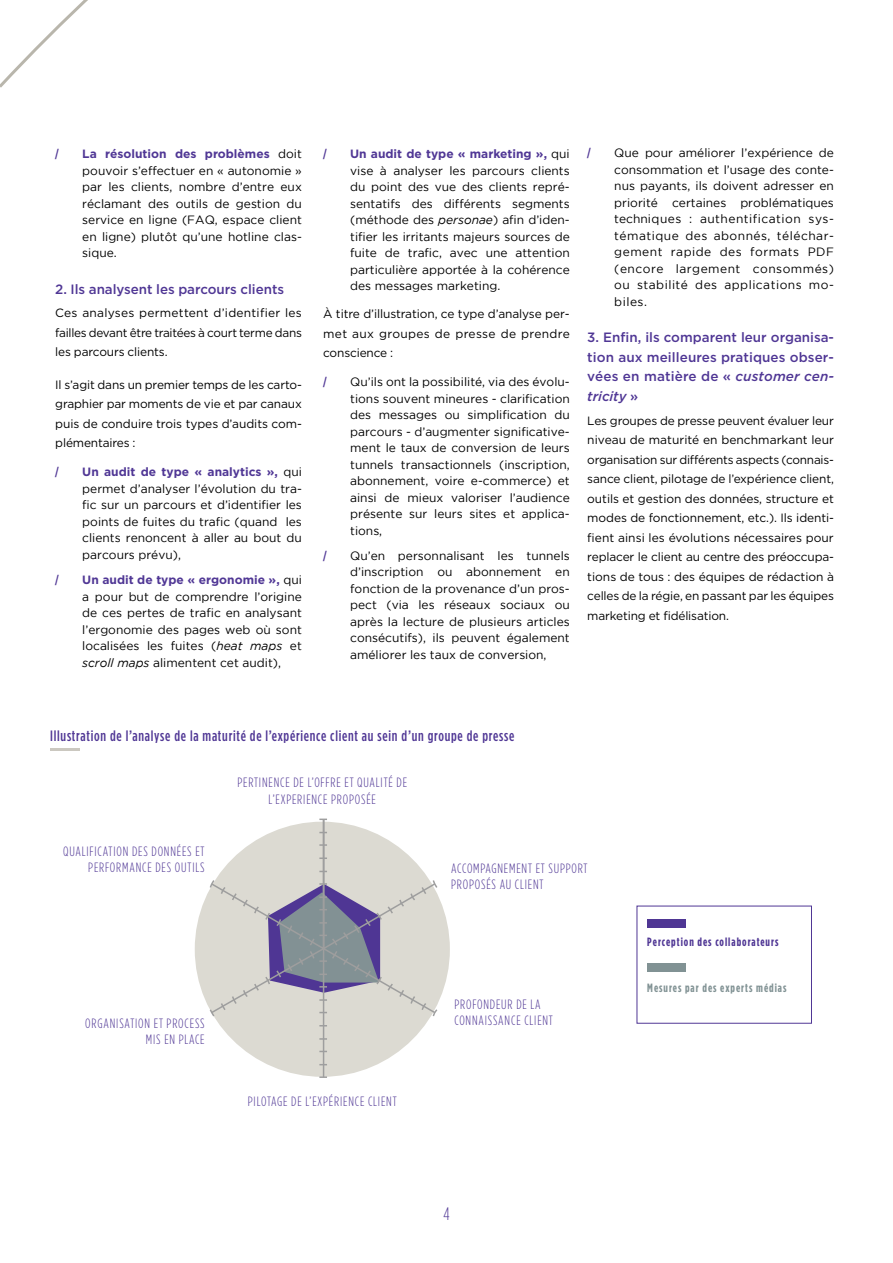
<style>
.page{position:relative;width:893px;height:1263px;background:#fff}
.page>*{position:absolute;margin:0;border:0;box-sizing:border-box;transform-origin:0 0}
.t1{font:300 18px "Gotham Condensed";color:#503795}
.t2{font:500 15px "Gotham Condensed";letter-spacing:.05em;color:#503795}
.t3{font:300 13.5px/16.2px "Gotham Condensed";letter-spacing:.065em;color:#503795}
.t4{font:500 13.5px/19.5px "Gotham";color:#503795;text-align:justify}
.t5{font:12px/16.5px "Gotham";color:#000;text-align:justify}
.t6{font:12px/19.5px "Gotham";letter-spacing:-.01em;color:#000;text-align:justify}
.t7{font:700 12px "Gotham Condensed";letter-spacing:.085em;color:#4f3694}
.t8{font:700 12px "Gotham Condensed";letter-spacing:.085em;color:#819294}
.t9{font:700 12px "Gotham Condensed";color:#503795}
.s1{font-weight:700;color:#503795}
.s2{font-style:italic}
</style>
<div class="page">
<div style="left:195px;top:822px;width:255px;height:255px;background:#dcdad2;border-radius:50%"></div>
<svg style="left:208px;top:818px;width:231px;height:260px"></svg>
<hr style="left:50px;top:748px;width:29px;height:3px;background:#cbc8c0">
<div style="left:647px;top:963px;width:38px;height:8px;background:#819294"></div>
<div style="left:647px;top:919px;width:38px;height:8px;background:#4f3694"></div>
<svg style="left:0;top:0;width:88px;height:88px"></svg>
<p class="t9" style="left:55px;top:147px;width:5px">/</p>
<p class="t5" style="left:82px;top:145px;width:221px"><span class="s1">La résolution des problèmes</span> doit pouvoir s’effectuer en « autonomie » par les clients, nombre d’entre eux réclamant des outils de gestion du service en ligne (FAQ, espace client en ligne) plutôt qu’une hotline clas&shy;sique.</p>
<p class="t4" style="left:55px;top:279px;width:230px">2. Ils analysent les parcours clients</p>
<p class="t6" style="left:55px;top:303px;width:248px">Ces analyses permettent d’identifier les failles devant être traitées à court terme dans les parcours clients.</p>
<p class="t6" style="left:55px;top:374px;width:248px">Il s’agit dans un premier temps de les carto&shy;graphier par moments de vie et par canaux puis de conduire trois types d’audits com&shy;plémentaires :</p>
<p class="t9" style="left:55px;top:465px;width:5px">/</p>
<p class="t5" style="left:82px;top:464px;width:221px"><span class="s1">Un audit de type « analytics »,</span> qui permet d’analyser l’évolution du tra&shy;fic sur un parcours et d’identifier les points de fuites du trafic (quand les clients renoncent à aller au bout du parcours prévu),</p>
<p class="t9" style="left:55px;top:573px;width:5px">/</p>
<p class="t5" style="left:82px;top:571px;width:221px"><span class="s1">Un audit de type « ergonomie »,</span> qui a pour but de comprendre l’origine de ces pertes de trafic en analysant l’ergonomie des pages web où sont localisées les fuites (<span class="s2">heat maps</span> et <span class="s2">scroll maps</span> alimentent cet audit),</p>
<p class="t9" style="left:323px;top:147px;width:5px">/</p>
<p class="t5" style="left:350px;top:145px;width:221px"><span class="s1">Un audit de type « marketing »,</span> qui vise à analyser les parcours clients du point des vue des clients repré&shy;sentatifs des différents segments (méthode des <span class="s2">personae</span>) afin d’iden&shy;tifier les irritants majeurs sources de fuite de trafic, avec une attention particulière apportée à la cohérence des messages marketing.</p>
<p class="t6" style="left:323px;top:304px;width:248px">À titre d’illustration, ce type d’analyse per&shy;met aux groupes de presse de prendre conscience :</p>
<p class="t9" style="left:323px;top:375px;width:5px">/</p>
<p class="t5" style="left:350px;top:374px;width:221px">Qu’ils ont la possibilité, via des évolu&shy;tions souvent mineures - clarification des messages ou simplification du parcours - d’augmenter significative&shy;ment le taux de conversion de leurs tunnels transactionnels (inscription, abonnement, voire e-commerce) et ainsi de mieux valoriser l’audience présente sur leurs sites et applica&shy;tions,</p>
<p class="t9" style="left:323px;top:549px;width:5px">/</p>
<p class="t5" style="left:350px;top:547px;width:221px">Qu’en personnalisant les tunnels d’inscription ou abonnement en fonction de la provenance d’un pros&shy;pect (via les réseaux sociaux ou après la lecture de plusieurs articles consécutifs), ils peuvent également améliorer les taux de conversion,</p>
<p class="t9" style="left:587px;top:146px;width:5px">/</p>
<p class="t5" style="left:614px;top:145px;width:221px">Que pour améliorer l’expérience de consommation et l’usage des conte&shy;nus payants, ils doivent adresser en priorité certaines problématiques techniques : authentification sys&shy;tématique des abonnés, téléchar&shy;gement rapide des formats PDF (encore largement consommés) ou stabilité des applications mo&shy;biles.</p>
<p class="t4" style="left:587px;top:328px;width:248px">3. Enfin, ils comparent leur organisa&shy;tion aux meilleures pratiques obser&shy;vées en matière de « <span class="s2">customer cen&shy;tricity</span> »</p>
<p class="t6" style="left:587px;top:410px;width:248px">Les groupes de presse peuvent évaluer leur niveau de maturité en benchmarkant leur organisation sur différents aspects (connais&shy;sance client, pilotage de l’expérience client, outils et gestion des données, structure et modes de fonctionnement, etc.). Ils identi&shy;fient ainsi les évolutions nécessaires pour replacer le client au centre des préoccupa&shy;tions de tous : des équipes de rédaction à celles de la régie, en passant par les équipes marketing et fidélisation.</p>
<p class="t2" style="left:50px;top:727px;width:466px">Illustration de l’analyse de la maturité de l’expérience client au sein d’un groupe de presse</p>
<p class="t3" style="left:237px;top:774px;width:171px;text-align:center">PERTINENCE DE L’OFFRE ET QUALITÉ DE<br>L’EXPERIENCE PROPOSÉE</p>
<p class="t3" style="left:63px;top:843px;width:143px;text-align:right">QUALIFICATION DES DONNÉES ET<br>PERFORMANCE DES OUTILS</p>
<p class="t3" style="left:85px;top:1015px;width:121px;text-align:right">ORGANISATION ET PROCESS<br>MIS EN PLACE</p>
<p class="t3" style="left:248px;top:1093px;width:150px">PILOTAGE DE L’EXPÉRIENCE CLIENT</p>
<p class="t3" style="left:451px;top:860px;width:138px">ACCOMPAGNEMENT ET SUPPORT<br>PROPOSÉS AU CLIENT</p>
<p class="t3" style="left:454px;top:996px;width:100px">PROFONDEUR DE LA<br>CONNAISSANCE CLIENT</p>
<h1 class="t1" style="left:443px;top:1205px;width:8px">4</h1>
<p class="t7" style="left:647px;top:935px;width:133px">Perception des collaborateurs</p>
<p class="t8" style="left:647px;top:981px;width:141px">Mesures par des experts médias</p>
</div>
